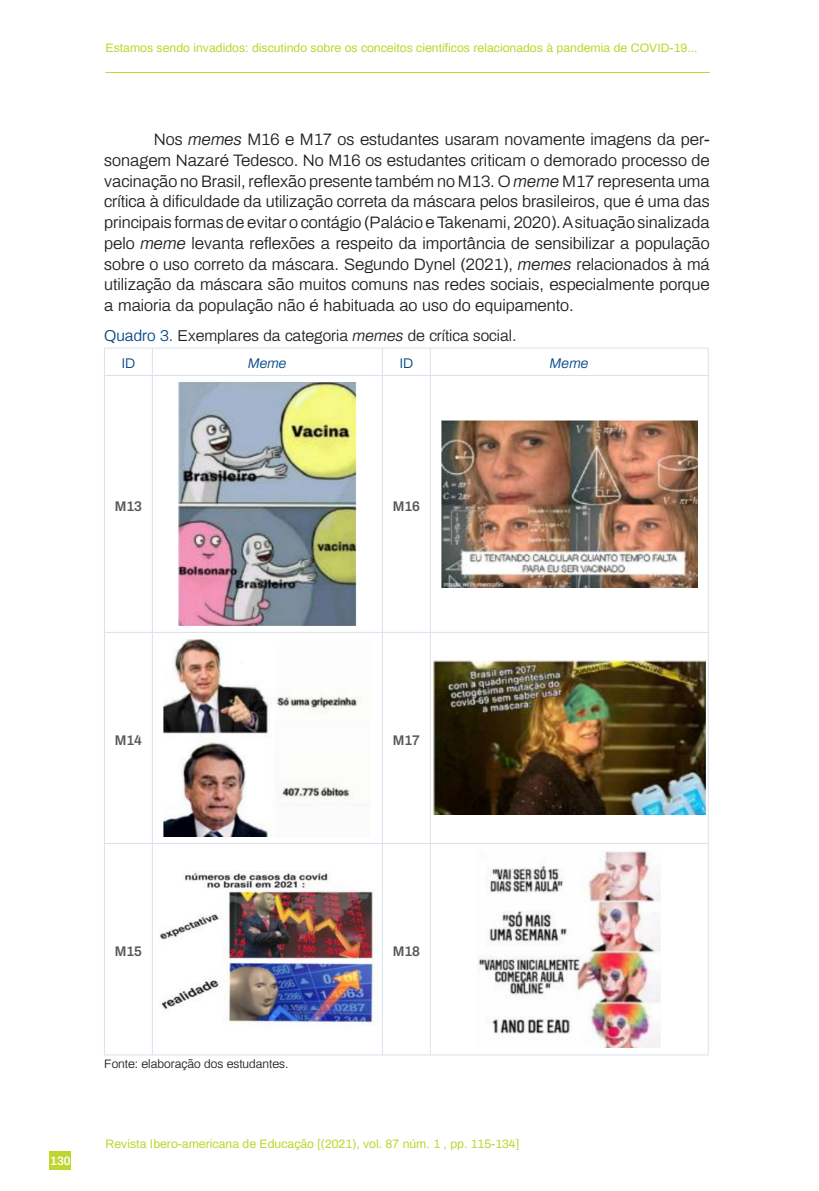
<style>
.page{position:relative;width:819px;height:1191px;background:#fff}
.page>*{position:absolute;margin:0;border:0;box-sizing:border-box;transform-origin:0 0}
.RIE_Texto{font:300 16.62px/20.8px "Archivo";color:#231f20;text-align:justify}
.RIE_TítuloTabla_2{font:300 15.75px "Archivo";color:#231f20}
.t1{font:600 14px "Archivo";color:#57585a}
.RIE_TablaTextoCabece{font:italic 300 14px "Archivo";color:#004684}
.RIE_TablaTextoCabece-2{font:300 14px "Archivo";color:#004684}
.t2{font:12.25px "Archivo";color:#bed630}
.RIE_Fuente{font:300 12.25px "Archivo";color:#231f20}
.t3{font:600 12.25px "Archivo";color:#fff}
.s1{font-style:italic}
.s2{color:#004684}
</style>
<div class="page">
<hr style="left:105px;top:72px;width:604px;height:1px;background:#bed630">
<div style="left:50px;top:1151px;width:21px;height:19px;background:#bed630"></div>
<hr style="left:104px;top:348px;width:48px;height:1px;background:#dae0ed">
<svg style="left:104px;top:349px;width:1px;height:26px"></svg>
<hr style="left:152px;top:348px;width:230px;height:1px;background:#dae0ed">
<svg style="left:152px;top:349px;width:1px;height:26px"></svg>
<hr style="left:382px;top:348px;width:48px;height:1px;background:#dae0ed">
<svg style="left:382px;top:349px;width:1px;height:26px"></svg>
<hr style="left:430px;top:348px;width:278px;height:1px;background:#dae0ed">
<svg style="left:430px;top:349px;width:1px;height:26px"></svg>
<svg style="left:708px;top:348px;width:1px;height:27px"></svg>
<hr style="left:104px;top:375px;width:48px;height:1px;background:#dae0ed">
<hr style="left:104px;top:376px;width:1px;height:256px;background:#dae0ed">
<hr style="left:152px;top:375px;width:230px;height:1px;background:#dae0ed">
<hr style="left:152px;top:376px;width:1px;height:256px;background:#dae0ed">
<hr style="left:382px;top:375px;width:48px;height:1px;background:#dae0ed">
<hr style="left:382px;top:376px;width:1px;height:256px;background:#dae0ed">
<hr style="left:430px;top:375px;width:278px;height:1px;background:#dae0ed">
<hr style="left:430px;top:376px;width:1px;height:256px;background:#dae0ed">
<hr style="left:708px;top:376px;width:1px;height:256px;background:#dae0ed">
<hr style="left:104px;top:632px;width:48px;height:1px;background:#dae0ed">
<hr style="left:104px;top:632px;width:1px;height:211px;background:#dae0ed">
<hr style="left:152px;top:632px;width:230px;height:1px;background:#dae0ed">
<hr style="left:152px;top:632px;width:1px;height:211px;background:#dae0ed">
<hr style="left:382px;top:632px;width:48px;height:1px;background:#dae0ed">
<hr style="left:382px;top:632px;width:1px;height:211px;background:#dae0ed">
<hr style="left:430px;top:632px;width:278px;height:1px;background:#dae0ed">
<hr style="left:430px;top:632px;width:1px;height:211px;background:#dae0ed">
<hr style="left:708px;top:632px;width:1px;height:211px;background:#dae0ed">
<hr style="left:104px;top:843px;width:48px;height:1px;background:#dae0ed">
<hr style="left:104px;top:843px;width:1px;height:211px;background:#dae0ed">
<hr style="left:152px;top:843px;width:230px;height:1px;background:#dae0ed">
<hr style="left:152px;top:843px;width:1px;height:211px;background:#dae0ed">
<hr style="left:382px;top:843px;width:48px;height:1px;background:#dae0ed">
<hr style="left:382px;top:843px;width:1px;height:211px;background:#dae0ed">
<hr style="left:430px;top:843px;width:278px;height:1px;background:#dae0ed">
<hr style="left:430px;top:843px;width:1px;height:211px;background:#dae0ed">
<hr style="left:708px;top:843px;width:1px;height:211px;background:#dae0ed">
<hr style="left:104px;top:1054px;width:48px;height:1px;background:#dae0ed">
<hr style="left:152px;top:1054px;width:230px;height:1px;background:#dae0ed">
<hr style="left:382px;top:1054px;width:48px;height:1px;background:#dae0ed">
<hr style="left:430px;top:1054px;width:278px;height:1px;background:#dae0ed">
<img style="left:178px;top:382px;width:179px;height:243px">
<img style="left:441px;top:421px;width:256px;height:166px">
<img style="left:164px;top:639px;width:195px;height:197px">
<img style="left:433px;top:661px;width:272px;height:154px">
<img style="left:160px;top:872px;width:217px;height:153px">
<img style="left:477px;top:850px;width:184px;height:198px">
<p class="t2" style="left:106px;top:39px;width:593px">Estamos sendo invadidos: discutindo sobre os conceitos científicos relacionados à pandemia de COVID-19...</p>
<p class="RIE_Texto" style="left:104px;top:128px;width:607px;text-indent:50px">Nos <span class="s1">memes</span> M16 e M17 os estudantes usaram novamente imagens da per&shy;sonagem Nazaré Tedesco. No M16 os estudantes criticam o demorado processo de vacinação no Brasil, reflexão presente também no M13. O <span class="s1">meme</span> M17 representa uma crítica à dificuldade da utilização correta da máscara pelos brasileiros, que é uma das principais formas de evitar o contágio (Palácio e Takenami, 2020). A situação sinalizada pelo <span class="s1">meme</span> levanta reflexões a respeito da importância de sensibilizar a população sobre o uso correto da máscara. Segundo Dynel (2021), <span class="s1">memes</span> relacionados à má utilização da máscara são muitos comuns nas redes sociais, especialmente porque a maioria da população não é habituada ao uso do equipamento.</p>
<p class="RIE_TítuloTabla_2" style="left:104px;top:324px;width:413px"><span class="s2">Quadro 3.</span> Exemplares da categoria <span class="s1">memes</span> de crítica social.</p>
<p class="RIE_TablaTextoCabece-2" style="left:121px;top:353px;width:15px">ID</p>
<p class="RIE_TablaTextoCabece" style="left:248px;top:353px;width:40px">Meme</p>
<p class="RIE_TablaTextoCabece-2" style="left:399px;top:353px;width:15px">ID</p>
<p class="RIE_TablaTextoCabece" style="left:550px;top:353px;width:40px">Meme</p>
<p class="t1" style="left:115px;top:495px;width:29px">M13</p>
<p class="t1" style="left:393px;top:495px;width:29px">M16</p>
<p class="t1" style="left:115px;top:729px;width:29px">M14</p>
<p class="t1" style="left:393px;top:729px;width:29px">M17</p>
<p class="t1" style="left:115px;top:940px;width:29px">M15</p>
<p class="t1" style="left:393px;top:940px;width:29px">M18</p>
<p class="t3" style="left:50px;top:1152px;width:22px">130</p>
<p class="RIE_Fuente" style="left:104px;top:1054px;width:186px">Fonte: elaboração dos estudantes.</p>
<p class="t2" style="left:106px;top:1135px;width:415px">Revista Ibero-americana de Educação [(2021), vol. 87 núm. 1 , pp. 115-134]</p>
</div>
